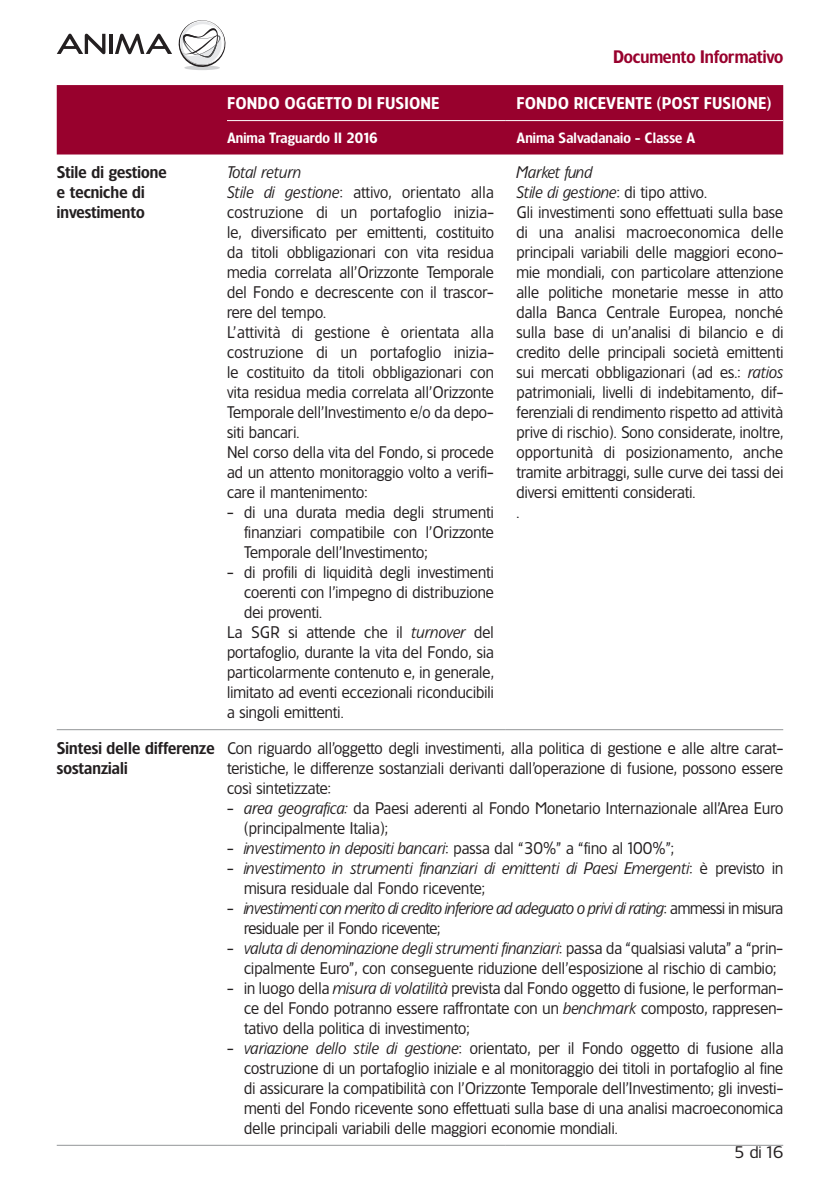
<style>
.page{position:relative;width:840px;height:1191px;background:#fff}
.page>*{position:absolute;margin:0;border:0;box-sizing:border-box;transform-origin:0 0}
.t1{font:600 17px "TF Forever";color:#98012d}
.t2{font:16px/20px "TF Forever";letter-spacing:.01em;color:#231f20}
.t3{font:italic 16px/20px "TF Forever";letter-spacing:.005em;color:#231f20}
.t4{font:600 16px/20px "TF Forever";letter-spacing:.01em;color:#231f20}
.t5{font:600 16px "TF Forever";letter-spacing:.01em;color:#fff}
.t6{font:16px "TF Forever";letter-spacing:.01em;color:#231f20;scale:1.1 1}
.t7{font:600 14px "TF Forever";letter-spacing:.01em;color:#fff}
.s1{font-style:italic}
.s2{font-style:normal}
</style>
<div class="page">
<svg style="left:57px;top:34px;width:48px;height:20px"></svg>
<hr style="left:109px;top:34px;width:3px;height:20px;background:#231f20">
<div style="left:184px;top:65px;width:36px;height:5px;background:#d1d2d4;border-radius:50%"></div>
<svg style="left:115px;top:20px;width:110px;height:49px"></svg>
<div style="left:57px;top:85px;width:725px;height:69px;background:#98012d"></div>
<hr style="left:227px;top:120px;width:278px;height:1px;background:#fff">
<hr style="left:505px;top:120px;width:277px;height:1px;background:#fff">
<hr style="left:57px;top:1144px;width:170px;height:1px;background:#939598">
<hr style="left:227px;top:1144px;width:278px;height:1px;background:#939598">
<hr style="left:505px;top:1144px;width:277px;height:1px;background:#939598">
<hr style="left:57px;top:729px;width:170px;height:1px;background:#939598">
<hr style="left:227px;top:729px;width:278px;height:1px;background:#939598">
<hr style="left:505px;top:729px;width:277px;height:1px;background:#939598">
<p class="t1" style="left:612px;top:46px;width:172px">Documento Informativo</p>
<p class="t5" style="left:227px;top:94px;width:214px">FONDO OGGETTO DI FUSIONE</p>
<p class="t5" style="left:516px;top:94px;width:256px">FONDO RICEVENTE (POST FUSIONE)</p>
<p class="t7" style="left:227px;top:130px;width:152px">Anima Traguardo II 2016</p>
<p class="t7" style="left:516px;top:130px;width:180px">Anima Salvadanaio - Classe A</p>
<p class="t4" style="left:57px;top:162px;width:111px">Stile di gestione e tecniche di investimento</p>
<p class="t2" style="left:227px;top:162px;width:268px"><span class="s1">Total return<br>Stile di gestione</span>: attivo, orientato alla costruzione di un portafoglio inizia&shy;le, diversificato per emittenti, costituito da titoli obbligazionari con vita residua media correlata all’Orizzonte Temporale del Fondo e decrescente con il trascor&shy;rere del tempo.<br>L’attività di gestione è orientata alla costruzione di un portafoglio inizia&shy;le costituito da titoli obbligazionari con vita residua media correlata all’Orizzonte Temporale dell’Investimento e/o da depo&shy;siti bancari.<br>Nel corso della vita del Fondo, si procede ad un attento monitoraggio volto a verifi&shy;care il mantenimento:</p>
<p class="t2" style="left:244px;top:502px;width:251px;text-align:justify;text-indent:-17px">- di una durata media degli strumenti finanziari compatibile con l’Orizzonte Temporale dell’Investimento;</p>
<p class="t2" style="left:227px;top:562px;width:268px">- di profili di liquidità degli investimenti</p>
<p class="t2" style="left:244px;top:582px;width:251px">coerenti con l’impegno di distribuzione</p>
<p class="t2" style="left:244px;top:602px;width:80px">dei proventi.</p>
<p class="t2" style="left:227px;top:622px;width:268px">La SGR si attende che il <span class="s1">turnover</span> del</p>
<p class="t2" style="left:227px;top:642px;width:268px">portafoglio, durante la vita del Fondo, sia</p>
<p class="t2" style="left:227px;top:662px;width:268px">particolarmente contenuto e, in generale,</p>
<p class="t2" style="left:227px;top:682px;width:268px">limitato ad eventi eccezionali riconducibili</p>
<p class="t2" style="left:227px;top:702px;width:118px">a singoli emittenti.</p>
<p class="t2" style="left:516px;top:162px;width:268px"><span class="s1">Market fund<br>Stile di gestione</span>: di tipo attivo.<br>Gli investimenti sono effettuati sulla base di una analisi macroeconomica delle principali variabili delle maggiori econo&shy;mie mondiali, con particolare attenzione alle politiche monetarie messe in atto dalla Banca Centrale Europea, nonché sulla base di un’analisi di bilancio e di credito delle principali società emittenti sui mercati obbligazionari (ad es.: <span class="s1">ratios </span>patrimoniali, livelli di indebitamento, dif&shy;ferenziali di rendimento rispetto ad attività prive di rischio). Sono considerate, inoltre, opportunità di posizionamento, anche tramite arbitraggi, sulle curve dei tassi dei diversi emittenti considerati.<br>.</p>
<p class="t4" style="left:57px;top:737px;width:159px">Sintesi delle differenze sostanziali</p>
<p class="t2" style="left:227px;top:738px;width:557px;text-align:justify">Con riguardo all’oggetto degli investimenti, alla politica di gestione e alle altre carat&shy;teristiche, le differenze sostanziali derivanti dall’operazione di fusione, possono essere così sintetizzate:</p>
<p class="t2" style="left:244px;top:798px;width:540px;text-indent:-17px">- <span class="s1">area geografica:</span> da Paesi aderenti al Fondo Monetario Internazionale all’Area Euro (principalmente Italia);</p>
<p class="t2" style="left:227px;top:838px;width:448px">- <span class="s1">investimento in depositi bancari</span>: passa dal “30%” a “fino al 100%”;</p>
<p class="t3" style="left:244px;top:858px;width:540px;text-indent:-17px"><span class="s2">-</span> investimento in strumenti finanziari di emittenti di Paesi Emergenti<span class="s2">: è previsto in misura residuale dal Fondo ricevente;</span></p>
<p class="t3" style="left:244px;top:898px;width:540px;text-indent:-17px"><span class="s2">-</span> investimenti con merito di credito inferiore ad adeguato o privi di rating<span class="s2">: ammessi in misura residuale per il Fondo ricevente;</span></p>
<p class="t2" style="left:244px;top:938px;width:540px;text-indent:-17px">- <span class="s1">valuta di denominazione degli strumenti finanziari</span>: passa da “qualsiasi valuta” a “prin&shy;cipalmente Euro”, con conseguente riduzione dell’esposizione al rischio di cambio;</p>
<p class="t2" style="left:244px;top:978px;width:540px;text-align:justify;text-indent:-17px">- in luogo della <span class="s1">misura di volatilità</span> prevista dal Fondo oggetto di fusione, le performan&shy;ce del Fondo potranno essere raffrontate con un <span class="s1">benchmark</span> composto, rappresen&shy;tativo della politica di investimento;</p>
<p class="t2" style="left:244px;top:1038px;width:540px;text-align:justify;text-indent:-17px">- <span class="s1">variazione dello stile di gestione</span>: orientato, per il Fondo oggetto di fusione alla costruzione di un portafoglio iniziale e al monitoraggio dei titoli in portafoglio al fine di assicurare la compatibilità con l’Orizzonte Temporale dell’Investimento; gli investi&shy;menti del Fondo ricevente sono effettuati sulla base di una analisi macroeconomica delle principali variabili delle maggiori economie mondiali.</p>
<p class="t6" style="left:733px;top:1143px;width:46px">5 di 16</p>
</div>
